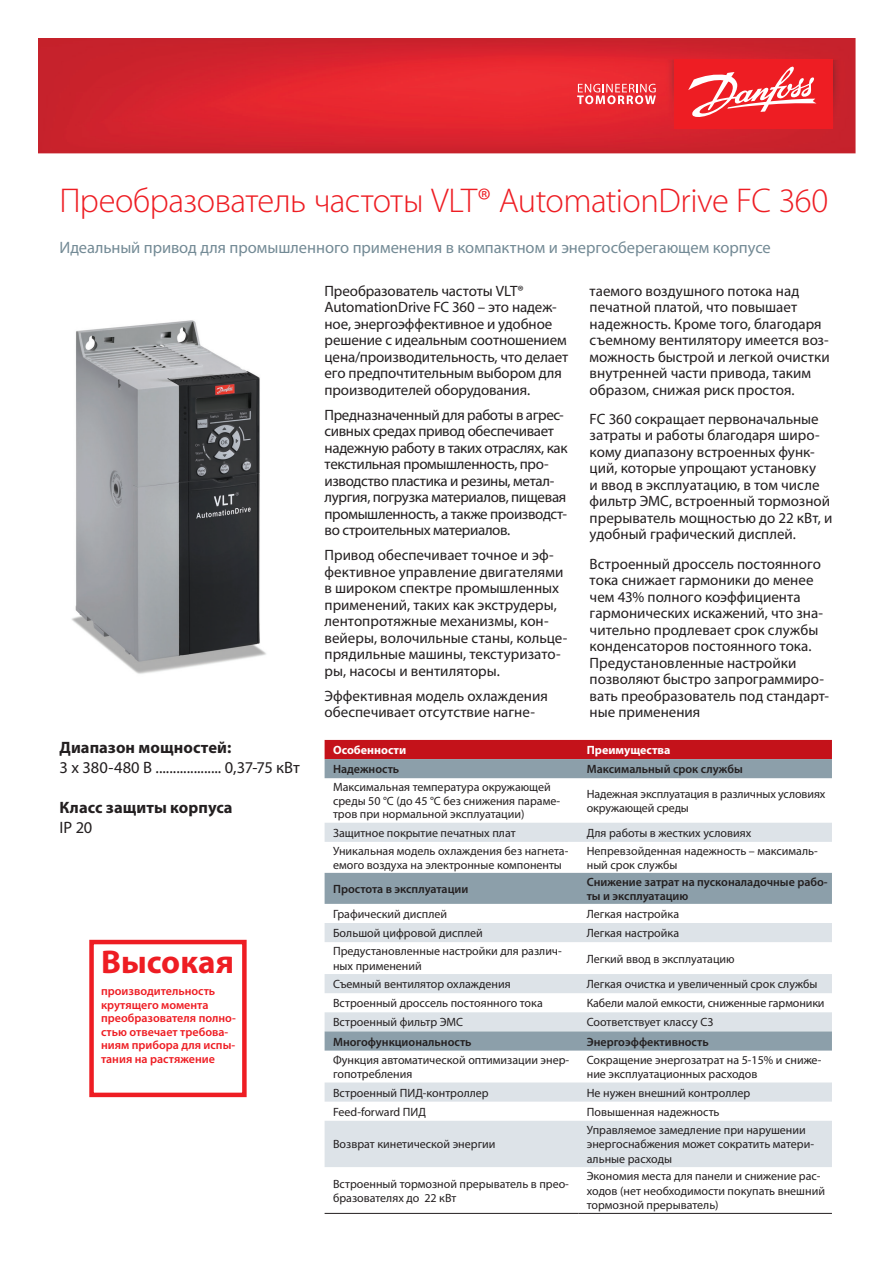
<style>
.page{position:relative;width:893px;height:1263px;background:#fff}
.page>*{position:absolute;margin:0;border:0;box-sizing:border-box;transform-origin:0 0}
.t1{font:300 34.5px "Myriad Pro";letter-spacing:-.015em;color:#ee1d23}
.t2{font:700 33px "Myriad Pro";color:#ee1d23}
.t3{font:16.5px "Myriad Pro";letter-spacing:-.005em;color:#738a95}
.t4{font:16.5px "Myriad Pro";color:#231f20}
.t5{font:700 16.5px "Myriad Pro";letter-spacing:.005em;color:#231f20}
.t6{font:15px/16.5px "Myriad Pro";letter-spacing:-.005em;color:#231f20}
.t7{font:15px/16.5px "Myriad Pro";letter-spacing:-.025em;color:#231f20}
.t8{font:12px/14.4px "Myriad Pro";color:#231f20}
.t9{font:600 12px/13.5px "Myriad Pro";color:#231f20}
.t10{font:600 12px/13.5px "Myriad Pro";color:#ee1d23}
.t11{font:700 12px "Myriad Pro";color:#fff}
</style>
<div class="page">
<img style="left:38px;top:38px;width:817px;height:116px">
<div style="left:674px;top:60px;width:158px;height:69px;background:#ee1d23"></div>
<svg style="left:688px;top:66px;width:128px;height:51px"></svg>
<svg style="left:577px;top:84px;width:79px;height:20px"></svg>
<svg style="left:325px;top:740px;width:507px;height:38px;background:#a85862"></svg>
<svg style="left:325px;top:823px;width:507px;height:344px;fill:#e1e6eb"></svg>
<svg style="left:325px;top:873px;width:507px;height:177px"></svg>
<hr style="left:325px;top:1213px;width:253px;height:1px;background:#231f20">
<hr style="left:578px;top:1213px;width:254px;height:1px;background:#231f20">
<div style="left:89px;top:940px;width:158px;height:157px;border:4px solid #ee1d23"></div>
<img style="left:71px;top:320px;width:195px;height:354px">
<h1 class="t1" style="left:60px;top:182px;width:770px">Преобразователь частоты VLT® AutomationDrive FC 360</h1>
<p class="t3" style="left:60px;top:237px;width:713px">Идеальный привод для промышленного применения в компактном и энергосберегающем корпусе</p>
<p class="t5" style="left:60px;top:737px;width:173px">Диапазон мощностей:</p>
<p class="t4" style="left:60px;top:757px;width:242px">3 х 380-480 В ................... 0,37-75 кВт</p>
<p class="t5" style="left:60px;top:796px;width:175px">Класс защиты корпуса</p>
<p class="t4" style="left:60px;top:817px;width:34px">IP 20</p>
<h2 class="t2" style="left:101px;top:940px;width:134px">Высокая</h2>
<p class="t10" style="left:101px;top:984px;width:136px">производительность крутящего момента преобразователя полно&shy;стью отвечает требова&shy;ниям прибора для испы&shy;тания на растяжение</p>
<p class="t6" style="left:325px;top:282px;width:245px">Преобразователь частоты VLT® AutomationDrive FC 360 – это надеж&shy;ное, энергоэффективное и удобное решение с идеальным соотношением цена/производительность, что делает его предпочтительным выбором для производителей оборудования.</p>
<p class="t7" style="left:325px;top:406px;width:244px">Предназначенный для работы в агрес&shy;сивных средах привод обеспечивает надежную работу в таких отраслях, как текстильная промышленность, про&shy;изводство пластика и резины, метал&shy;лургия, погрузка материалов, пищевая промышленность, а также производст&shy;во строительных материалов.</p>
<p class="t6" style="left:325px;top:546px;width:244px">Привод обеспечивает точное и эф&shy;фективное управление двигателями в широком спектре промышленных применений, таких как экструдеры, лентопротяжные механизмы, кон&shy;вейеры, волочильные станы, кольце&shy;прядильные машины, текстуризато&shy;ры, насосы и вентиляторы.</p>
<p class="t6" style="left:325px;top:687px;width:225px">Эффективная модель охлаждения обеспечивает отсутствие нагне-</p>
<p class="t6" style="left:590px;top:282px;width:242px">таемого воздушного потока над печатной платой, что повышает надежность. Кроме того, благодаря съемному вентилятору имеется воз&shy;можность быстрой и легкой очистки внутренней части привода, таким образом, снижая риск простоя.</p>
<p class="t6" style="left:590px;top:410px;width:244px">FC 360 сокращает первоначальные затраты и работы благодаря широ&shy;кому диапазону встроенных функ&shy;ций, которые упрощают установку<br>и ввод в эксплуатацию, в том числе фильтр ЭМС, встроенный тормозной прерыватель мощностью до 22 кВт, и удобный графический дисплей.</p>
<p class="t6" style="left:590px;top:555px;width:241px">Встроенный дроссель постоянного тока снижает гармоники до менее чем 43% полного коэффициента гармонических искажений, что зна&shy;чительно продлевает срок службы конденсаторов постоянного тока.<br>Предустановленные настройки позволяют быстро запрограммиро&shy;вать преобразователь под стандарт&shy;ные применения</p>
<p class="t11" style="left:333px;top:742px;width:75px">Особенности</p>
<p class="t11" style="left:587px;top:742px;width:85px">Преимущества</p>
<p class="t9" style="left:333px;top:762px;width:68px">Надежность</p>
<p class="t9" style="left:587px;top:762px;width:157px">Максимальный срок службы</p>
<p class="t8" style="left:333px;top:780px;width:228px;line-height:13.5px">Максимальная температура окружающей среды 50 °С (до 45 °С без снижения параме&shy;тров при нормальной эксплуатации)</p>
<p class="t8" style="left:587px;top:787px;width:240px;line-height:13.5px">Надежная эксплуатация в различных условиях окружающей среды</p>
<p class="t8" style="left:333px;top:825px;width:184px">Защитное покрытие печатных плат</p>
<p class="t8" style="left:587px;top:825px;width:166px">Для работы в жестких условиях</p>
<p class="t8" style="left:333px;top:844px;width:237px;line-height:13.5px">Уникальная модель охлаждения без нагнета&shy;емого воздуха на электронные компоненты</p>
<p class="t8" style="left:587px;top:844px;width:233px;line-height:13.5px">Непревзойденная надежность – максималь&shy;ный срок службы</p>
<p class="t9" style="left:333px;top:882px;width:137px">Простота в эксплуатации</p>
<p class="t9" style="left:587px;top:875px;width:242px">Снижение затрат на пусконаладочные рабо&shy;ты и эксплуатацию</p>
<p class="t8" style="left:333px;top:906px;width:116px">Графический дисплей</p>
<p class="t8" style="left:587px;top:906px;width:94px">Легкая настройка</p>
<p class="t8" style="left:333px;top:926px;width:151px">Большой цифровой дисплей</p>
<p class="t8" style="left:587px;top:926px;width:94px">Легкая настройка</p>
<p class="t8" style="left:333px;top:944px;width:230px">Предустановленные настройки для различ&shy;ных применений</p>
<p class="t8" style="left:587px;top:951px;width:149px">Легкий ввод в эксплуатацию</p>
<p class="t8" style="left:333px;top:977px;width:179px">Съемный вентилятор охлаждения</p>
<p class="t8" style="left:587px;top:977px;width:232px">Легкая очистка и увеличенный срок службы</p>
<p class="t8" style="left:333px;top:996px;width:211px">Встроенный дроссель постоянного тока</p>
<p class="t8" style="left:587px;top:996px;width:239px">Кабели малой емкости, сниженные гармоники</p>
<p class="t8" style="left:333px;top:1015px;width:132px">Встроенный фильтр ЭМС</p>
<p class="t8" style="left:587px;top:1015px;width:128px">Соответствует классу С3</p>
<p class="t9" style="left:333px;top:1034px;width:140px">Многофункциональность</p>
<p class="t9" style="left:587px;top:1034px;width:123px">Энергоэффективность</p>
<p class="t8" style="left:333px;top:1052px;width:238px">Функция автоматической оптимизации энер&shy;гопотребления</p>
<p class="t8" style="left:587px;top:1052px;width:236px">Сокращение энергозатрат на 5-15% и сниже&shy;ние эксплуатационных расходов</p>
<p class="t8" style="left:333px;top:1085px;width:157px">Встроенный ПИД-контроллер</p>
<p class="t8" style="left:587px;top:1085px;width:165px">Не нужен внешний контроллер</p>
<p class="t8" style="left:333px;top:1104px;width:94px">Feed-forward ПИД</p>
<p class="t8" style="left:587px;top:1104px;width:134px">Повышенная надежность</p>
<p class="t8" style="left:333px;top:1137px;width:164px">Возврат кинетической энергии</p>
<p class="t8" style="left:587px;top:1122px;width:229px">Управляемое замедление при нарушении энергоснабжения может сократить матери&shy;альные расходы</p>
<p class="t8" style="left:333px;top:1176px;width:237px">Встроенный тормозной прерыватель в прео&shy;бразователях до 22 кВт</p>
<p class="t8" style="left:587px;top:1169px;width:240px">Экономия места для панели и снижение рас&shy;ходов (нет необходимости покупать внешний тормозной прерыватель)</p>
</div>
